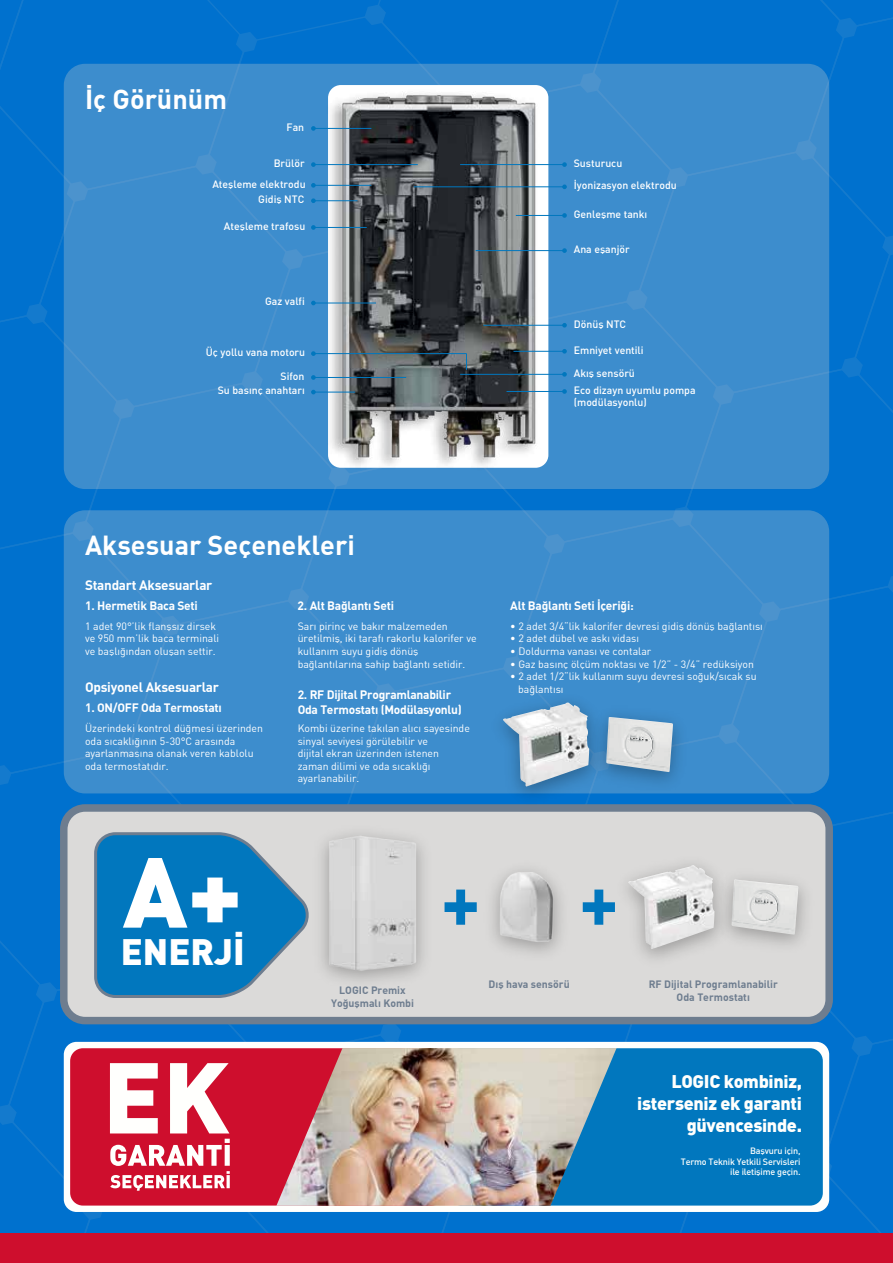
<style>
.page{position:relative;width:893px;height:1263px;background:#fff}
.page>*{position:absolute;margin:0;border:0;box-sizing:border-box;transform-origin:0 0}
.t1{font:97.8px "DINT Black";color:#fff}
.t2{font:36px "DINT Black";color:#fff}
.t3{font:27px "DINT Bold";color:#fff}
.t4{font:18px/21.6px "DINT Black";letter-spacing:-.02em;color:#fffffd;text-align:right}
.t5{font:13.5px "DINT Bold";letter-spacing:-.02em;color:#fff}
.t6{font:12px/14.4px "DINT Bold";letter-spacing:-.02em;color:#fff}
.t7{font:10.5px/12.6px "DINT";color:#fff}
.t8{font:10.5px/20.7px "DINT Medium";color:#fff}
.t9{font:10.5px/12.6px "DINT Bold";color:#6e7d8f;text-align:center}
.t10{font:9px/10.8px "DINT Medium";letter-spacing:-.02em;color:#fffffd;text-align:right}
</style>
<div class="page">
<div style="left:181px;top:0;width:66px;height:64px;background:#0071ce"></div>
<div style="left:364px;top:0;width:226px;height:64px;background:#0071ce"></div>
<svg style="left:205px;top:14px;width:258px;height:50px;background:#0171cd"></svg>
<div style="left:0;top:0;width:181px;height:747px;background:#0071ce"></div>
<svg style="left:217px;top:793px;width:127px;height:11px"></svg>
<div style="left:82px;top:489px;width:215px;height:21px;background:#0071ce"></div>
<div style="left:297px;top:489px;width:170px;height:21px;background:#0071ce"></div>
<div style="left:590px;top:0;width:169px;height:64px;background:#0071ce"></div>
<div style="left:467px;top:489px;width:215px;height:21px;background:#0071ce"></div>
<svg style="left:672px;top:506px;width:10px;height:4px"></svg>
<div style="left:682px;top:463px;width:211px;height:111px;background:#0071ce"></div>
<svg style="left:759px;top:0;width:134px;height:463px;background:#0171cd"></svg>
<div style="left:0;top:747px;width:217px;height:84px;background:#0071ce"></div>
<svg style="left:380px;top:1024px;width:10px;height:8px"></svg>
<svg style="left:313px;top:1032px;width:107px;height:201px;background:#0272ce"></svg>
<div style="left:64px;top:64px;width:765px;height:425px;background:#3d8dcd;border-radius:21px"></div>
<img style="left:309px;top:74px;width:262px;height:424px">
<hr style="left:313px;top:128px;width:58px;height:1px;background:#0177be">
<svg style="left:311px;top:126px;width:5px;height:5px"></svg>
<hr style="left:313px;top:185px;width:58px;height:1px;background:#0177be">
<svg style="left:311px;top:183px;width:5px;height:5px"></svg>
<hr style="left:313px;top:200px;width:44px;height:1px;background:#0177be">
<svg style="left:311px;top:198px;width:5px;height:5px"></svg>
<hr style="left:313px;top:303px;width:63px;height:1px;background:#0177be">
<svg style="left:311px;top:301px;width:5px;height:4px"></svg>
<hr style="left:313px;top:377px;width:93px;height:1px;background:#0177be">
<svg style="left:311px;top:375px;width:5px;height:5px"></svg>
<hr style="left:313px;top:392px;width:42px;height:1px;background:#0177be">
<svg style="left:311px;top:390px;width:5px;height:4px"></svg>
<hr style="left:414px;top:186px;width:150px;height:1px;background:#0177be">
<svg style="left:562px;top:184px;width:5px;height:5px"></svg>
<hr style="left:313px;top:164px;width:105px;height:1px;background:#0177be">
<svg style="left:311px;top:162px;width:5px;height:5px"></svg>
<hr style="left:460px;top:164px;width:104px;height:1px;background:#0177be">
<svg style="left:562px;top:162px;width:5px;height:5px"></svg>
<hr style="left:516px;top:215px;width:48px;height:1px;background:#0177be">
<svg style="left:562px;top:213px;width:5px;height:5px"></svg>
<hr style="left:476px;top:250px;width:88px;height:1px;background:#0177be">
<svg style="left:562px;top:248px;width:5px;height:5px"></svg>
<hr style="left:483px;top:325px;width:81px;height:1px;background:#0177be">
<svg style="left:562px;top:323px;width:5px;height:5px"></svg>
<hr style="left:513px;top:351px;width:51px;height:1px;background:#0177be">
<svg style="left:562px;top:349px;width:5px;height:5px"></svg>
<hr style="left:460px;top:374px;width:104px;height:1px;background:#0177be">
<svg style="left:562px;top:372px;width:5px;height:5px"></svg>
<hr style="left:506px;top:391px;width:58px;height:1px;background:#0177be">
<svg style="left:562px;top:389px;width:5px;height:5px"></svg>
<hr style="left:313px;top:227px;width:54px;height:1px;background:#0177be">
<svg style="left:311px;top:225px;width:5px;height:5px"></svg>
<hr style="left:313px;top:353px;width:153px;height:1px;background:#0177be">
<svg style="left:311px;top:351px;width:5px;height:5px"></svg>
<svg style="left:466px;top:354px;width:1px;height:16px"></svg>
<div style="left:64px;top:510px;width:765px;height:283px;background:#3d8dcd;border-radius:21px"></div>
<div style="left:0;top:1233px;width:893px;height:30px;background:#ce0e2d"></div>
<div style="left:64px;top:808px;width:765px;height:212px;background:#dbdad9;border-radius:21px"></div>
<div style="left:60px;top:804px;width:773px;height:220px;border:8px solid #6e7d8f;border-radius:21px"></div>
<svg style="left:420px;top:574px;width:473px;height:659px"></svg>
<div style="left:64px;top:1042px;width:765px;height:170px;background:#fffffd;border-radius:13px"></div>
<div style="left:449px;top:1048px;width:374px;height:157px;background:#0177be;border-radius:13px"></div>
<svg style="left:0;top:831px;width:313px;height:402px"></svg>
<img style="left:276px;top:1048px;width:341px;height:158px">
<img style="left:307px;top:818px;width:131px;height:179px">
<img style="left:325px;top:832px;width:95px;height:142px">
<img style="left:479px;top:683px;width:134px;height:131px">
<img style="left:503px;top:702px;width:79px;height:84px">
<img style="left:582px;top:697px;width:115px;height:103px">
<img style="left:606px;top:717px;width:67px;height:55px">
<img style="left:604px;top:846px;width:134px;height:131px">
<img style="left:628px;top:865px;width:80px;height:84px">
<img style="left:708px;top:860px;width:114px;height:103px">
<img style="left:732px;top:879px;width:66px;height:56px">
<img style="left:478px;top:854px;width:98px;height:115px">
<img style="left:487px;top:865px;width:85px;height:85px">
<h3 class="t3" style="left:85px;top:82px;width:143px">İç Görünüm</h3>
<p class="t8" style="left:287px;top:116px;width:19px">Fan</p>
<p class="t8" style="left:212px;top:152px;width:95px;text-align:right">Brülör<br>Ateşleme elektrodu</p>
<p class="t8" style="left:258px;top:189px;width:47px">Gidiş NTC</p>
<p class="t8" style="left:224px;top:215px;width:83px">Ateşleme trafosu</p>
<p class="t8" style="left:265px;top:291px;width:41px">Gaz valfi</p>
<p class="t8" style="left:206px;top:341px;width:101px">Üç yollu vana motoru</p>
<p class="t8" style="left:218px;top:368px;width:89px;line-height:14.5px;text-align:right">Sifon<br>Su basınç anahtarı</p>
<p class="t8" style="left:574px;top:152px;width:105px;line-height:22.2px">Susturucu<br>İyonizasyon elektrodu</p>
<p class="t8" style="left:574px;top:203px;width:75px">Genleşme tankı</p>
<p class="t8" style="left:574px;top:238px;width:58px">Ana eşanjör</p>
<p class="t8" style="left:574px;top:313px;width:54px">Dönüş NTC</p>
<p class="t8" style="left:574px;top:338px;width:71px;line-height:23.1px">Emniyet ventili<br>Akış sensörü</p>
<p class="t8" style="left:574px;top:383px;width:123px;line-height:12.6px">Eco dizayn uyumlu pompa (modülasyonlu)</p>
<h3 class="t3" style="left:85px;top:527px;width:271px">Aksesuar Seçenekleri</h3>
<p class="t5" style="left:85px;top:576px;width:129px">Standart Aksesuarlar</p>
<p class="t6" style="left:85px;top:598px;width:114px">1. Hermetik Baca Seti</p>
<p class="t6" style="left:298px;top:598px;width:98px">2. Alt Bağlantı Seti</p>
<p class="t7" style="left:85px;top:619px;width:136px">1 adet 90°’lik flanşsız dirsek ve 950 mm’lik baca terminali ve başlığından oluşan settir.</p>
<p class="t5" style="left:85px;top:678px;width:136px">Opsiyonel Aksesuarlar</p>
<p class="t7" style="left:85px;top:722px;width:180px">Üzerindeki kontrol düğmesi üzerinden oda sıcaklığının 5-30°C arasında ayarlanmasına olanak veren kablolu oda termostatıdır.</p>
<p class="t6" style="left:85px;top:700px;width:138px">1. ON/OFF Oda Termostatı</p>
<p class="t7" style="left:298px;top:619px;width:180px">Sarı pirinç ve bakır malzemeden üretilmiş, iki tarafı rakorlu kalorifer ve kullanım suyu gidiş dönüş bağlantılarına sahip bağlantı setidir.</p>
<p class="t6" style="left:298px;top:687px;width:166px">2. RF Dijital Programlanabilir<br>Oda Termostatı (Modülasyonlu)</p>
<p class="t7" style="left:298px;top:722px;width:174px">Kombi üzerine takılan alıcı sayesinde sinyal seviyesi görülebilir ve<br>dijital ekran üzerinden istenen zaman dilimi ve oda sıcaklığı ayarlanabilir.</p>
<p class="t6" style="left:510px;top:598px;width:125px">Alt Bağlantı Seti İçeriği:</p>
<p class="t7" style="left:510px;top:619px;width:254px">• 2 adet 3/4“lik kalorifer devresi gidiş dönüş bağlantısı</p>
<p class="t7" style="left:510px;top:632px;width:130px">• 2 adet dübel ve askı vidası</p>
<p class="t7" style="left:510px;top:645px;width:142px">• Doldurma vanası ve contalar</p>
<p class="t7" style="left:510px;top:657px;width:245px">• Gaz basınç ölçüm noktası ve 1/2” - 3/4” redüksiyon</p>
<p class="t7" style="left:518px;top:670px;width:240px;text-indent:-8px">• 2 adet 1/2“lik kullanım suyu devresi soğuk/sıcak su bağlantısı</p>
<h1 class="t1" style="left:123px;top:827px;width:121px">A+</h1>
<h2 class="t2" style="left:121px;top:927px;width:125px">ENERJİ</h2>
<p class="t9" style="left:331px;top:984px;width:84px">LOGIC Premix<br>Yoğuşmalı Kombi</p>
<p class="t9" style="left:489px;top:978px;width:83px">Dış hava sensörü</p>
<p class="t9" style="left:649px;top:978px;width:131px">RF Dijital Programlanabilir<br>Oda Termostatı</p>
<h3 class="t4" style="left:637px;top:1070px;width:166px">LOGIC kombiniz, isterseniz ek garanti güvencesinde.</h3>
<p class="t10" style="left:681px;top:1145px;width:121px">Başvuru için,<br>Termo Teknik Yetkili Servisleri ile iletişime geçin.</p>
</div>
